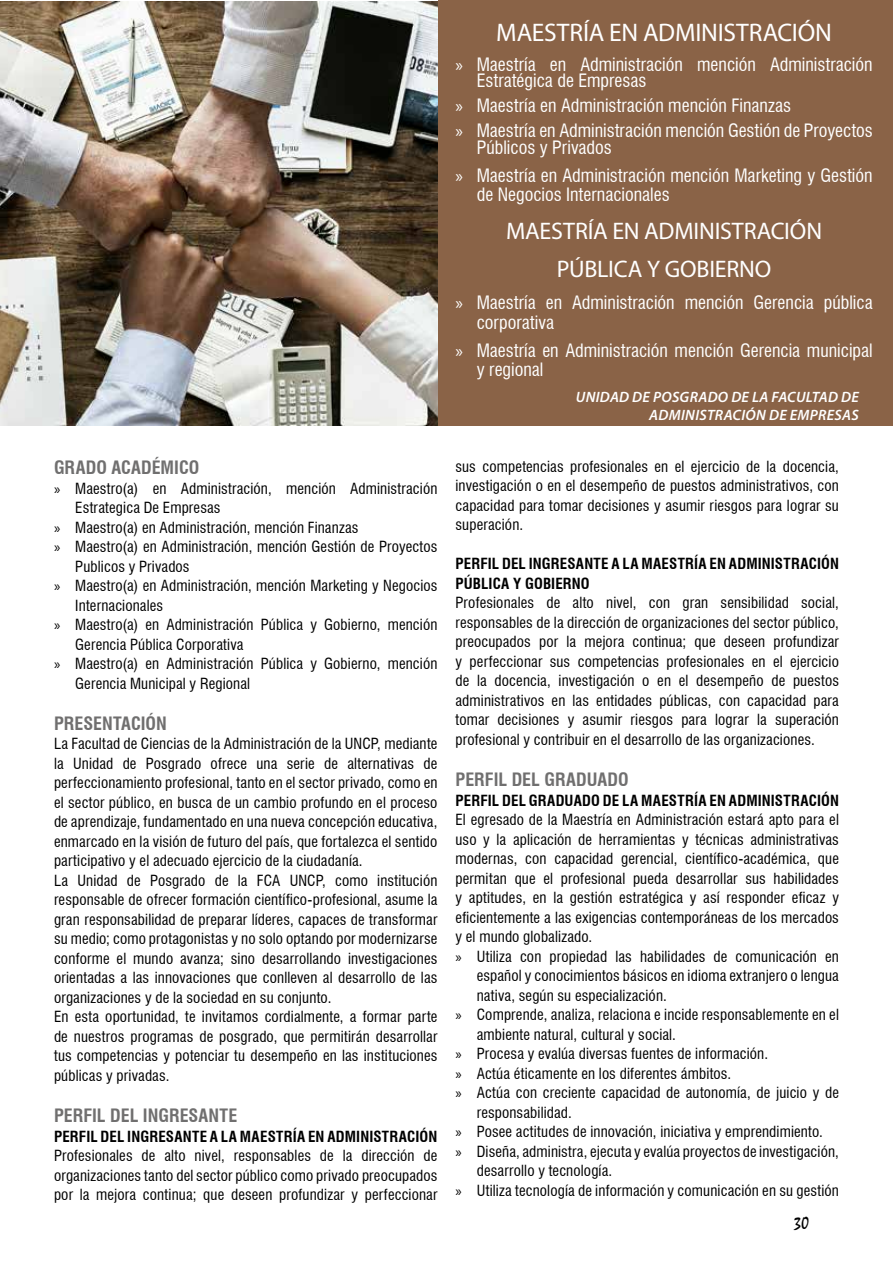
<style>
.page{position:relative;width:893px;height:1263px;background:#fff}
.page>*{position:absolute;margin:0;border:0;box-sizing:border-box;transform-origin:0 0}
.t1{font:25.5px "Myriad Pro";letter-spacing:-.005em;color:#fff}
.t2{font:24px/37.5px "Myriad Pro";letter-spacing:-.005em;color:#fff;text-align:center}
.t3{font:condensed 18px/19.5px "Swiss 721 BT";color:#fff}
.t4{font:700 condensed 18px "Swiss 721 BT";color:#706f6f}
.t5{font:18px "Mistral";color:#000}
.t6{font:condensed 15px/19.5px "Swiss 721 BT";letter-spacing:.01em;color:#000;text-align:justify}
.t7{font:700 condensed 15px/19.5px "Swiss 721 BT";letter-spacing:.01em;color:#000}
.t8{font:italic 600 15px/18px "Myriad Pro";letter-spacing:.02em;color:#fff;text-align:right}
.s1{font-family:"Myriad Pro";font-stretch:normal}
</style>
<div class="page">
<div style="left:2px;top:0;width:891px;height:425px;background:#8a6347"></div>
<img style="left:0;top:2px;width:437px;height:423px">
<p class="t4" style="left:54px;top:457px;width:147px">GRADO ACADÉMICO</p>
<p class="t6" style="left:54px;top:478px;width:385px"><span class="s1">»</span> Maestro(a) en Administración, mención Administración</p>
<p class="t6" style="left:75px;top:498px;width:147px">Estrategica De Empresas</p>
<p class="t6" style="left:54px;top:517px;width:306px"><span class="s1">»</span> Maestro(a) en Administración, mención Finanzas</p>
<p class="t6" style="left:54px;top:537px;width:385px"><span class="s1">»</span> Maestro(a) en Administración, mención Gestión de Proyectos</p>
<p class="t6" style="left:75px;top:556px;width:116px">Publicos y Privados</p>
<p class="t6" style="left:54px;top:576px;width:385px"><span class="s1">»</span> Maestro(a) en Administración, mención Marketing y Negocios</p>
<p class="t6" style="left:75px;top:595px;width:90px">Internacionales</p>
<p class="t6" style="left:54px;top:615px;width:385px"><span class="s1">»</span> Maestro(a) en Administración Pública y Gobierno, mención</p>
<p class="t6" style="left:75px;top:634px;width:170px">Gerencia Pública Corporativa</p>
<p class="t6" style="left:54px;top:654px;width:385px"><span class="s1">»</span> Maestro(a) en Administración Pública y Gobierno, mención</p>
<p class="t6" style="left:75px;top:673px;width:176px">Gerencia Municipal y Regional</p>
<p class="t4" style="left:54px;top:712px;width:114px">PRESENTACIÓN</p>
<p class="t6" style="left:54px;top:734px;width:385px;text-align:left">La Facultad de Ciencias de la Administración de la UNCP, mediante la Unidad de Posgrado ofrece una serie de alternativas de perfeccionamiento profesional, tanto en el sector privado, como en el sector público, en busca de un cambio profundo en el proceso de aprendizaje, fundamentado en una nueva concepción educativa, enmarcado en la visión de futuro del país, que fortalezca el sentido participativo y el adecuado ejercicio de la ciudadanía.<br>La Unidad de Posgrado de la FCA UNCP, como institución responsable de ofrecer formación científico-profesional, asume la gran responsabilidad de preparar líderes, capaces de transformar su medio; como protagonistas y no solo optando por modernizarse conforme el mundo avanza; sino desarrollando investigaciones orientadas a las innovaciones que conlleven al desarrollo de las organizaciones y de la sociedad en su conjunto.<br>En esta oportunidad, te invitamos cordialmente, a formar parte de nuestros programas de posgrado, que permitirán desarrollar tus competencias y potenciar tu desempeño en las instituciones públicas y privadas.</p>
<p class="t4" style="left:54px;top:1105px;width:185px">PERFIL DEL INGRESANTE</p>
<p class="t7" style="left:54px;top:1126px;width:385px">PERFIL DEL INGRESANTE A LA MAESTRÍA EN ADMINISTRACIÓN</p>
<p class="t6" style="left:54px;top:1146px;width:385px">Profesionales de alto nivel, responsables de la dirección de organizaciones tanto del sector público como privado preocupados por la mejora continua; que deseen profundizar y perfeccionar</p>
<h1 class="t1" style="left:496px;top:17px;width:337px">MAESTRÍA EN ADMINISTRACIÓN</h1>
<p class="t3" style="left:477px;top:56px;width:397px;line-height:16.5px;text-indent:-21px"><span class="s1">»</span> Maestría en Administración mención Administración<br>Estratégica de Empresas</p>
<p class="t3" style="left:455px;top:93px;width:419px;line-height:25px"><span class="s1">»</span> Maestría en Administración mención Finanzas<br><span class="s1">»</span> Maestría en Administración mención Gestión de Proyectos</p>
<p class="t3" style="left:455px;top:133px;width:419px;line-height:28px;text-indent:21px">Públicos y Privados<br><span class="s1">»</span> Maestría en Administración mención Marketing y Gestión</p>
<p class="t3" style="left:477px;top:185px;width:194px">de Negocios Internacionales</p>
<h2 class="t2" style="left:506px;top:212px;width:318px">MAESTRÍA EN ADMINISTRACIÓN<br>PÚBLICA Y GOBIERNO</h2>
<p class="t3" style="left:477px;top:293px;width:397px;text-indent:-21px"><span class="s1">»</span> Maestría en Administración mención Gerencia pública corporativa</p>
<p class="t3" style="left:477px;top:340px;width:397px;text-indent:-21px"><span class="s1">»</span> Maestría en Administración mención Gerencia municipal y regional</p>
<p class="t8" style="left:576px;top:387px;width:284px">UNIDAD DE POSGRADO DE LA FACULTAD DE<br>ADMINISTRACIÓN DE EMPRESAS</p>
<p class="t6" style="left:455px;top:457px;width:385px">sus competencias profesionales en el ejercicio de la docencia, investigación o en el desempeño de puestos administrativos, con capacidad para tomar decisiones y asumir riesgos para lograr su superación.</p>
<p class="t7" style="left:455px;top:554px;width:385px">PERFIL DEL INGRESANTE A LA MAESTRÍA EN ADMINISTRACIÓN<br>PÚBLICA Y GOBIERNO</p>
<p class="t6" style="left:455px;top:593px;width:385px">Profesionales de alto nivel, con gran sensibilidad social, responsables de la dirección de organizaciones del sector público, preocupados por la mejora continua; que deseen profundizar y perfeccionar sus competencias profesionales en el ejercicio de la docencia, investigación o en el desempeño de puestos administrativos en las entidades públicas, con capacidad para tomar decisiones y asumir riesgos para lograr la superación profesional y contribuir en el desarrollo de las organizaciones.</p>
<p class="t4" style="left:455px;top:769px;width:175px">PERFIL DEL GRADUADO</p>
<p class="t7" style="left:455px;top:790px;width:385px">PERFIL DEL GRADUADO DE LA MAESTRÍA EN ADMINISTRACIÓN</p>
<p class="t6" style="left:455px;top:810px;width:385px">El egresado de la Maestría en Administración estará apto para el</p>
<p class="t6" style="left:455px;top:829px;width:385px">uso y la aplicación de herramientas y técnicas administrativas</p>
<p class="t6" style="left:455px;top:849px;width:385px">modernas, con capacidad gerencial, científico-académica, que</p>
<p class="t6" style="left:455px;top:868px;width:385px">permitan que el profesional pueda desarrollar sus habilidades</p>
<p class="t6" style="left:455px;top:888px;width:385px">y aptitudes, en la gestión estratégica y así responder eficaz y</p>
<p class="t6" style="left:455px;top:907px;width:385px">eficientemente a las exigencias contemporáneas de los mercados</p>
<p class="t6" style="left:455px;top:927px;width:138px">y el mundo globalizado.</p>
<p class="t6" style="left:455px;top:946px;width:385px"><span class="s1">»</span> Utiliza con propiedad las habilidades de comunicación en</p>
<p class="t6" style="left:477px;top:966px;width:364px">español y conocimientos básicos en idioma extranjero o lengua</p>
<p class="t6" style="left:477px;top:985px;width:192px">nativa, según su especialización.</p>
<p class="t6" style="left:455px;top:1005px;width:385px"><span class="s1">»</span> Comprende, analiza, relaciona e incide responsablemente en el</p>
<p class="t6" style="left:477px;top:1024px;width:201px">ambiente natural, cultural y social.</p>
<p class="t6" style="left:455px;top:1044px;width:314px"><span class="s1">»</span> Procesa y evalúa diversas fuentes de información.</p>
<p class="t6" style="left:455px;top:1063px;width:277px"><span class="s1">»</span> Actúa éticamente en los diferentes ámbitos.</p>
<p class="t6" style="left:455px;top:1083px;width:385px"><span class="s1">»</span> Actúa con creciente capacidad de autonomía, de juicio y de</p>
<p class="t6" style="left:477px;top:1102px;width:97px">responsabilidad.</p>
<p class="t6" style="left:455px;top:1122px;width:369px"><span class="s1">»</span> Posee actitudes de innovación, iniciativa y emprendimiento.</p>
<p class="t6" style="left:455px;top:1141px;width:385px"><span class="s1">»</span> Diseña, administra, ejecuta y evalúa proyectos de investigación,</p>
<p class="t6" style="left:477px;top:1161px;width:137px">desarrollo y tecnología.</p>
<p class="t6" style="left:455px;top:1180px;width:385px"><span class="s1">»</span> Utiliza tecnología de información y comunicación en su gestión</p>
<p class="t5" style="left:794px;top:1213px;width:17px">30</p>
</div>
